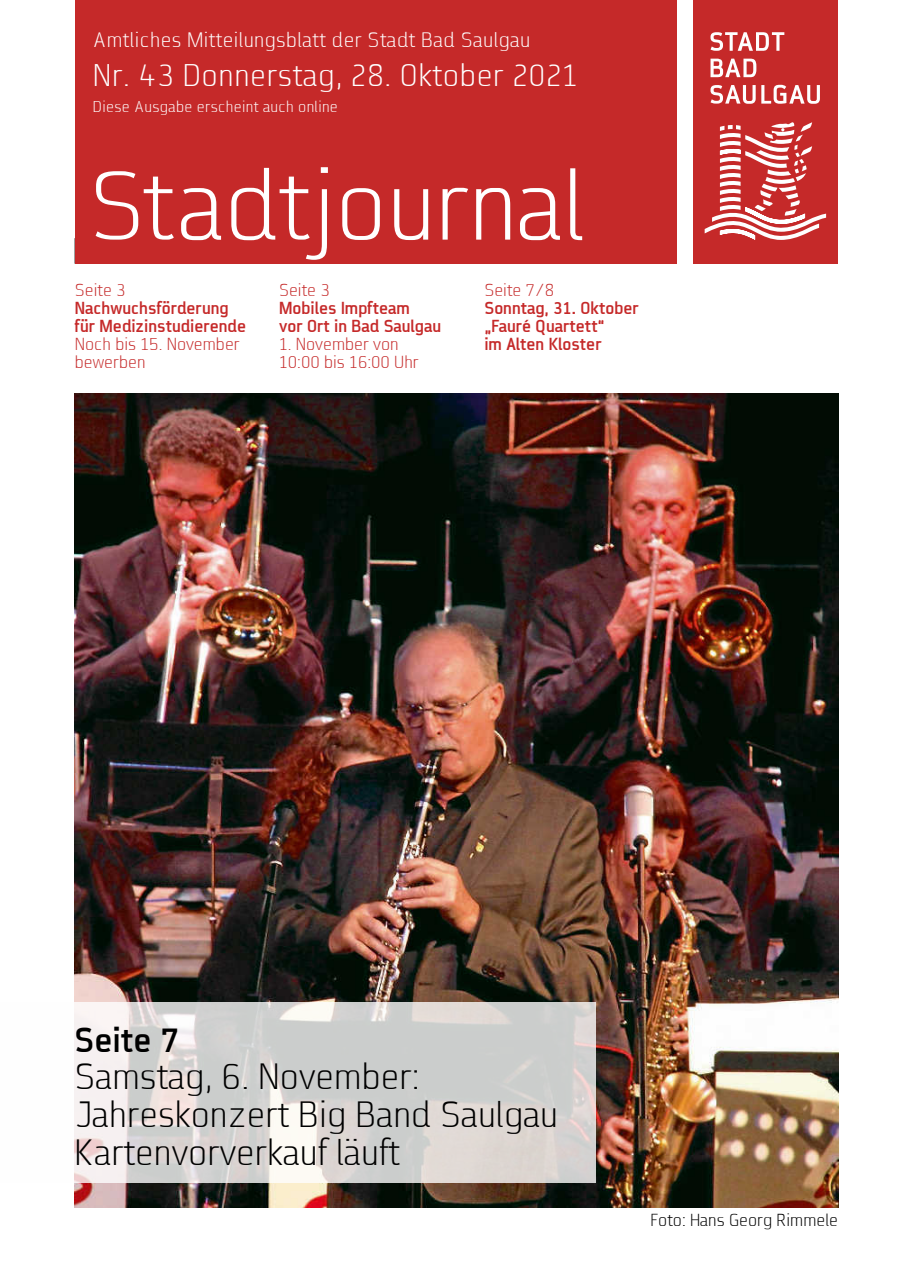
<style>
.page{position:relative;width:902px;height:1280px;background:#fff}
.page>*{position:absolute;margin:0;border:0;box-sizing:border-box;transform-origin:0 0}
.t1{font:300 85.5px "AF Diwa";color:#fff}
.t2{font:300 31.5px/37.8px "AF Diwa";color:#000}
.t3{font:700 30px "AF Diwa";color:#000}
.t4{font:300 27px "AF Diwa";letter-spacing:.02em;color:#fff}
.t5{font:300 18px "AF Diwa";letter-spacing:.02em;color:#fff}
.t6{font:700 15px/18px "AF Diwa";color:#c52929}
.t7{font:300 15px/18px "AF Diwa";color:#c52929}
.t8{font:300 15px "AF Diwa";color:#000}
.t9{font:300 13.5px "AF Diwa";letter-spacing:.02em;color:#fff}
</style>
<div class="page">
<div style="left:75px;top:0;width:601px;height:264px;background:#c52929"></div>
<div style="left:693px;top:0;width:145px;height:264px;background:#c52929"></div>
<svg style="left:704px;top:122px;width:122px;height:118px"></svg>
<svg style="left:710px;top:32px;width:74px;height:19px"></svg>
<svg style="left:710px;top:59px;width:46px;height:18px"></svg>
<svg style="left:761px;top:85px;width:58px;height:19px"></svg>
<svg style="left:710px;top:85px;width:45px;height:19px"></svg>
<img style="left:75px;top:393px;width:763px;height:815px">
<svg style="left:74px;top:1002px;width:521px;height:181px;fill:#d3d1d0"></svg>
<p class="t5" style="left:93px;top:28px;width:439px">Amtliches Mitteilungsblatt der Stadt Bad Saulgau</p>
<h3 class="t4" style="left:93px;top:58px;width:486px">Nr. 43 Donnerstag, 28. Oktober 2021</h3>
<p class="t9" style="left:93px;top:99px;width:246px">Diese Ausgabe erscheint auch online</p>
<h1 class="t1" style="left:88px;top:153px;width:498px">Stadtjournal</h1>
<p class="t7" style="left:75px;top:281px;width:52px">Seite 3</p>
<p class="t6" style="left:75px;top:299px;width:173px">Nachwuchsförderung für Medizinstudierende</p>
<p class="t7" style="left:75px;top:335px;width:166px">Noch bis 15. November bewerben</p>
<p class="t7" style="left:279px;top:281px;width:52px">Seite 3</p>
<p class="t6" style="left:279px;top:299px;width:163px">Mobiles Impfteam<br>vor Ort in Bad Saulgau</p>
<p class="t7" style="left:279px;top:335px;width:141px">1. November von<br>10:00 bis 16:00 Uhr</p>
<p class="t7" style="left:484px;top:281px;width:71px">Seite 7/8</p>
<p class="t6" style="left:484px;top:299px;width:156px">Sonntag, 31. Oktober „Fauré Quartett“<br>im Alten Kloster</p>
<h3 class="t3" style="left:74px;top:1021px;width:106px">Seite 7</h3>
<h2 class="t2" style="left:74px;top:1058px;width:485px">Samstag, 6. November:<br>Jahreskonzert Big Band Saulgau<br>Kartenvorverkauf läuft</h2>
<p class="t8" style="left:650px;top:1211px;width:189px">Foto: Hans Georg Rimmele</p>
</div>
